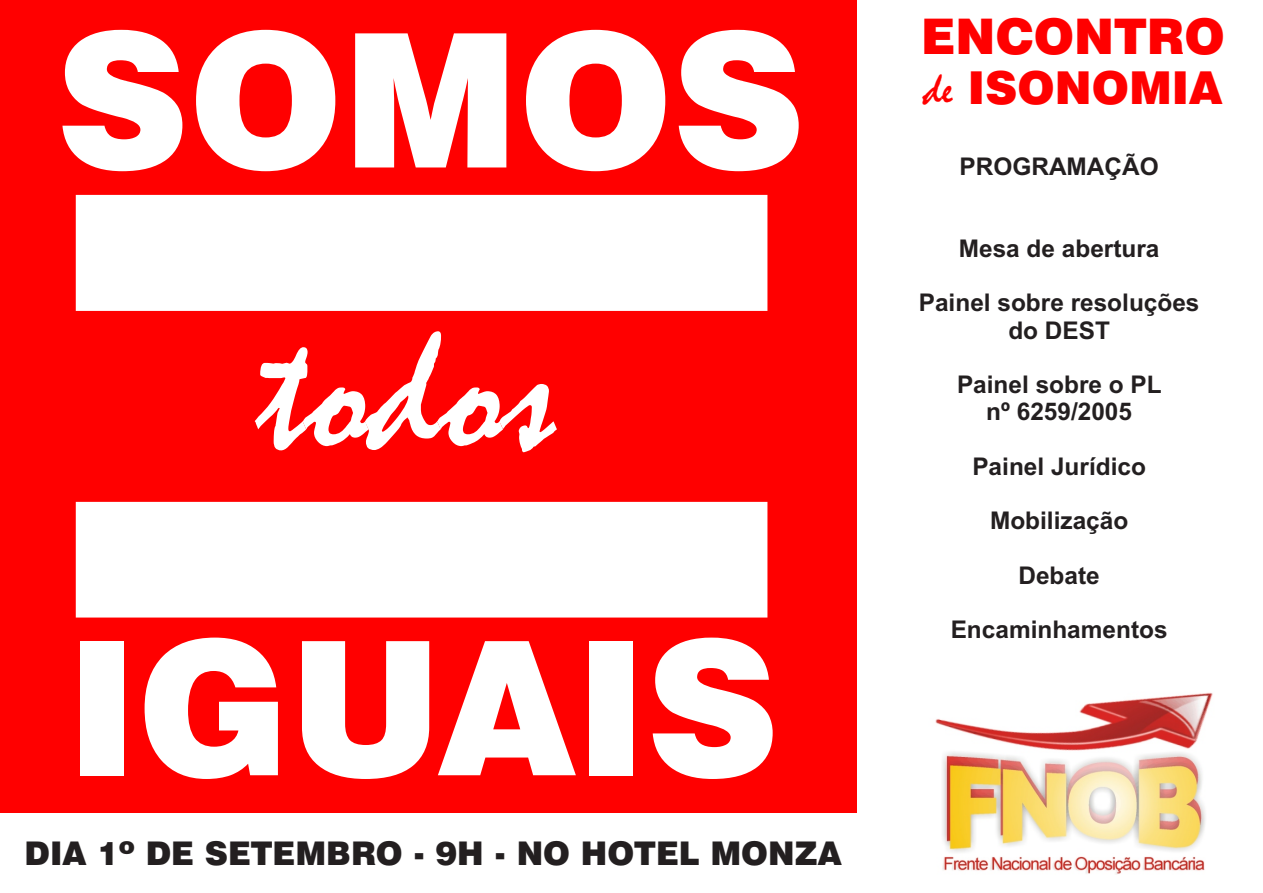
<style>
.page{position:relative;width:1263px;height:893px;background:#fff}
.page>*{position:absolute;margin:0;border:0;box-sizing:border-box;transform-origin:0 0}
.t1{font:1414.2px "Arial";color:#fff;scale:1.04 1}
.t2{font:900 186.45px "Swiss 721 BT";color:#fff}
.t3{font:176.7px "Mistral";color:#fff}
.t4{font:900 49.2px "Swiss 721 BT";color:#f00}
.t5{font:900 45.45px "Swiss 721 BT";color:#f00}
.t6{font:900 32.7px "Swiss 721 BT";color:#231f20}
.t7{font:700 24.45px/27.3px "Arial";color:#231f20;text-align:center}
.s1{font-family:"Mistral";font-weight:400}
</style>
<div class="page">
<div style="left:0;top:0;width:857px;height:812px;background:#f00"></div>
<img style="left:935px;top:692px;width:278px;height:182px">
<h2 class="t2" style="left:56px;top:26px;width:751px">SOMOS</h2>
<h1 class="t1" style="left:-6px;top:-123px;width:824px">=</h1>
<h3 class="t3" style="left:258px;top:331px;width:300px">todos</h3>
<h2 class="t2" style="left:67px;top:633px;width:714px">IGUAIS</h2>
<h3 class="t6" style="left:25px;top:840px;width:819px">DIA 1º DE SETEMBRO - 9H - NO HOTEL MONZA</h3>
<h3 class="t4" style="left:921px;top:17px;width:305px">ENCONTRO</h3>
<h3 class="t5" style="left:923px;top:70px;width:301px"><span class="s1">de</span> ISONOMIA</h3>
<p class="t7" style="left:959px;top:155px;width:201px">PROGRAMAÇÃO</p>
<p class="t7" style="left:959px;top:237px;width:202px">Mesa de abertura</p>
<p class="t7" style="left:919px;top:291px;width:282px">Painel sobre resoluções do DEST</p>
<p class="t7" style="left:957px;top:373px;width:206px">Painel sobre o PL nº 6259/2005</p>
<p class="t7" style="left:972px;top:455px;width:175px">Painel Jurídico</p>
<p class="t7" style="left:990px;top:509px;width:140px">Mobilização</p>
<p class="t7" style="left:1018px;top:564px;width:83px">Debate</p>
<p class="t7" style="left:951px;top:618px;width:218px">Encaminhamentos</p>
</div>
